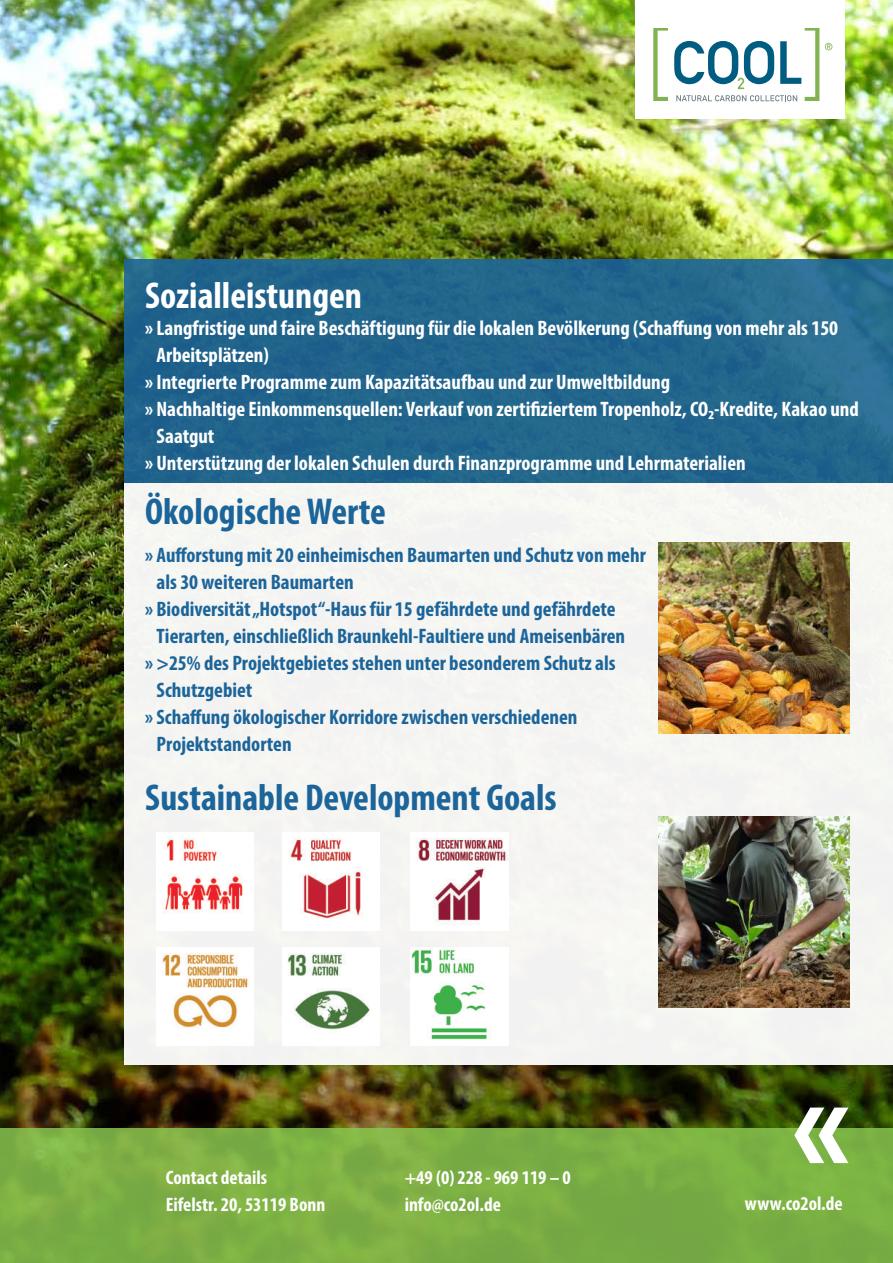
<style>
.page{position:relative;width:893px;height:1263px;background:#fff}
.page>*{position:absolute;margin:0;border:0;box-sizing:border-box;transform-origin:0 0}
.t1{font:700 condensed 37.5px "Myriad Pro";color:#1c659a}
.t2{font:700 condensed 37.5px "Myriad Pro";color:#fff}
.t3{font:700 condensed 21px "Myriad Pro";color:#1c659a}
.t4{font:700 condensed 21px "Myriad Pro";color:#fff}
.t5{font:700 condensed 19.5px/27px "Myriad Pro";color:#fff}
</style>
<div class="page">
<img style="left:0;top:0;width:893px;height:1128px">
<div style="left:0;top:1128px;width:893px;height:135px;background:#7bae44"></div>
<div style="left:124px;top:483px;width:769px;height:581px;background:#f5f5f2"></div>
<div style="left:124px;top:259px;width:769px;height:224px;background:#22668c"></div>
<div style="left:635px;top:0;width:209px;height:119px;background:#fff"></div>
<svg style="left:653px;top:28px;width:15px;height:73px"></svg>
<svg style="left:825px;top:43px;width:7px;height:7px"></svg>
<svg style="left:674px;top:28px;width:145px;height:73px"></svg>
<img style="left:658px;top:542px;width:191px;height:192px">
<img style="left:658px;top:816px;width:191px;height:191px">
<img style="left:156px;top:832px;width:98px;height:98px">
<img style="left:282px;top:832px;width:98px;height:98px">
<img style="left:411px;top:832px;width:98px;height:98px">
<img style="left:156px;top:948px;width:98px;height:98px">
<img style="left:282px;top:948px;width:98px;height:98px">
<img style="left:411px;top:948px;width:98px;height:98px">
<svg style="left:794px;top:1107px;width:54px;height:56px"></svg>
<h1 class="t2" style="left:145px;top:272px;width:218px">Sozialleistungen</h1>
<p class="t4" style="left:145px;top:314px;width:695px">» Langfristige und faire Beschäftigung für die lokalen Bevölkerung (Schaffung von mehr als 150</p>
<p class="t4" style="left:157px;top:341px;width:114px">Arbeitsplätzen)</p>
<p class="t4" style="left:145px;top:368px;width:527px">» Integrierte Programme zum Kapazitätsaufbau und zur Umweltbildung</p>
<p class="t4" style="left:145px;top:395px;width:715px">» Nachhaltige Einkommensquellen: Verkauf von zertifiziertem Tropenholz, CO₂-Kredite, Kakao und</p>
<p class="t4" style="left:156px;top:422px;width:60px">Saatgut</p>
<p class="t4" style="left:145px;top:449px;width:602px">» Unterstützung der lokalen Schulen durch Finanzprogramme und Lehrmaterialien</p>
<h1 class="t1" style="left:145px;top:488px;width:242px">Ökologische Werte</h1>
<p class="t3" style="left:145px;top:541px;width:502px">» Aufforstung mit 20 einheimischen Baumarten und Schutz von mehr</p>
<p class="t3" style="left:157px;top:568px;width:199px">als 30 weiteren Baumarten</p>
<p class="t3" style="left:145px;top:595px;width:472px">» Biodiversität „Hotspot“-Haus für 15 gefährdete und gefährdete</p>
<p class="t3" style="left:157px;top:622px;width:470px">Tierarten, einschließlich Braunkehl-Faultiere und Ameisenbären</p>
<p class="t3" style="left:145px;top:649px;width:472px">» &gt;25% des Projektgebietes stehen unter besonderem Schutz als</p>
<p class="t3" style="left:157px;top:676px;width:97px">Schutzgebiet</p>
<p class="t3" style="left:145px;top:703px;width:434px">» Schaffung ökologischer Korridore zwischen verschiedenen</p>
<p class="t3" style="left:157px;top:730px;width:137px">Projektstandorten</p>
<h1 class="t1" style="left:145px;top:774px;width:413px">Sustainable Development Goals</h1>
<p class="t5" style="left:166px;top:1164px;width:161px">Contact details<br>Eifelstr. 20, 53119 Bonn</p>
<p class="t5" style="left:405px;top:1164px;width:168px">+49 (0) 228 - 969 119 – 0 info@co2ol.de</p>
<p class="t5" style="left:745px;top:1190px;width:99px">www.co2ol.de</p>
</div>
